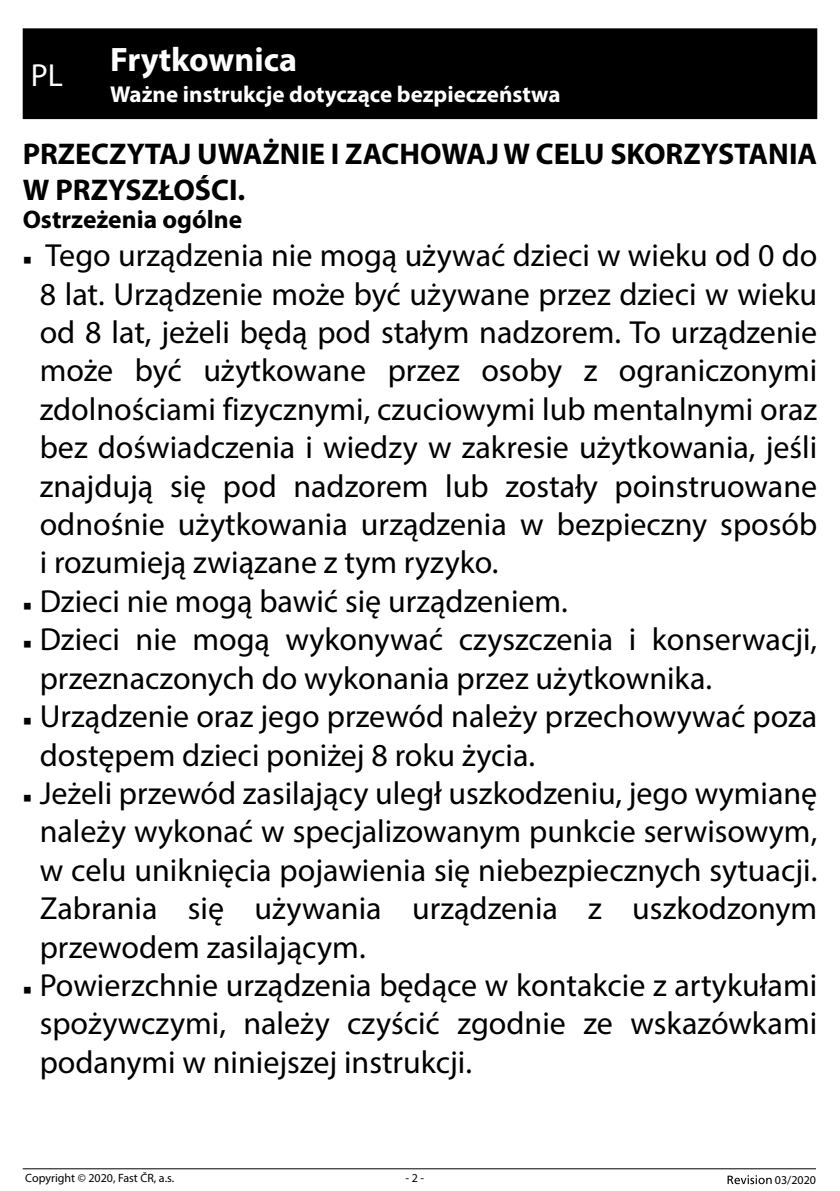
<style>
.page{position:relative;width:840px;height:1191px;background:#fff}
.page>*{position:absolute;margin:0;border:0;box-sizing:border-box;transform-origin:0 0}
.t1{font:700 34px "Myriad Pro";color:#fff}
.t2{font:32px/38.4px "Myriad Pro";color:#000;text-align:justify}
.t3{font:32px "Myriad Pro";color:#fff}
.t4{font:700 30px/36px "Myriad Pro";color:#000}
.t5{font:700 25.4px "Myriad Pro";color:#000}
.t6{font:700 23px "Myriad Pro";color:#fff}
.t7{font:12px "Myriad Pro";color:#000}
.s1{font-family:"Minion Pro";font-size:23px}
</style>
<div class="page">
<svg style="left:727px;top:1175px;width:44px;height:9px"></svg>
<hr style="left:23px;top:1168px;width:792px;height:1px;background:#000">
<div style="left:23px;top:28px;width:793px;height:91px;background:#000"></div>
<p class="t1" style="left:110px;top:37px;width:188px">Frytkownica</p>
<p class="t6" style="left:110px;top:79px;width:451px">Ważne instrukcje dotyczące bezpieczeństwa</p>
<p class="t4" style="left:23px;top:135px;width:795px">PRZECZYTAJ UWAŻNIE I ZACHOWAJ W CELU SKORZYSTANIA<br>W PRZYSZŁOŚCI.</p>
<p class="t5" style="left:23px;top:203px;width:221px">Ostrzeżenia ogólne</p>
<p class="t2" style="left:40px;top:236px;width:778px;text-indent:-17px"><span class="s1">■</span> Tego urządzenia nie mogą używać dzieci w wieku od 0 do 8 lat. Urządzenie może być używane przez dzieci w wieku od 8 lat, jeżeli będą pod stałym nadzorem. To urządzenie może być użytkowane przez osoby z ograniczonymi zdolnościami fizycznymi, czuciowymi lub mentalnymi oraz bez doświadczenia i wiedzy w zakresie użytkowania, jeśli znajdują się pod nadzorem lub zostały poinstruowane odnośnie użytkowania urządzenia w bezpieczny sposób i rozumieją związane z tym ryzyko.</p>
<p class="t2" style="left:23px;top:581px;width:546px"><span class="s1">■</span> Dzieci nie mogą bawić się urządzeniem.</p>
<p class="t2" style="left:40px;top:620px;width:778px;text-indent:-17px"><span class="s1">■</span> Dzieci nie mogą wykonywać czyszczenia i konserwacji, przeznaczonych do wykonania przez użytkownika.</p>
<p class="t2" style="left:40px;top:696px;width:778px;text-indent:-17px"><span class="s1">■</span> Urządzenie oraz jego przewód należy przechowywać poza dostępem dzieci poniżej 8 roku życia.</p>
<p class="t2" style="left:40px;top:773px;width:778px;text-indent:-17px"><span class="s1">■</span> Jeżeli przewód zasilający uległ uszkodzeniu, jego wymianę należy wykonać w specjalizowanym punkcie serwisowym, w celu uniknięcia pojawienia się niebezpiecznych sytuacji.<br>Zabrania się używania urządzenia z uszkodzonym przewodem zasilającym.</p>
<p class="t2" style="left:40px;top:965px;width:778px;text-indent:-17px"><span class="s1">■</span> Powierzchnie urządzenia będące w kontakcie z artykułami spożywczymi, należy czyścić zgodnie ze wskazówkami podanymi w niniejszej instrukcji.</p>
<p class="t3" style="left:31px;top:55px;width:34px">PL</p>
<p class="t7" style="left:25px;top:1170px;width:150px">Copyright © 2020, Fast ČR, a.s.</p>
<p class="t7" style="left:405px;top:1170px;width:20px">- 2 -</p>
<p class="t7" style="left:774px;top:1172px;width:43px">03/2020</p>
</div>
